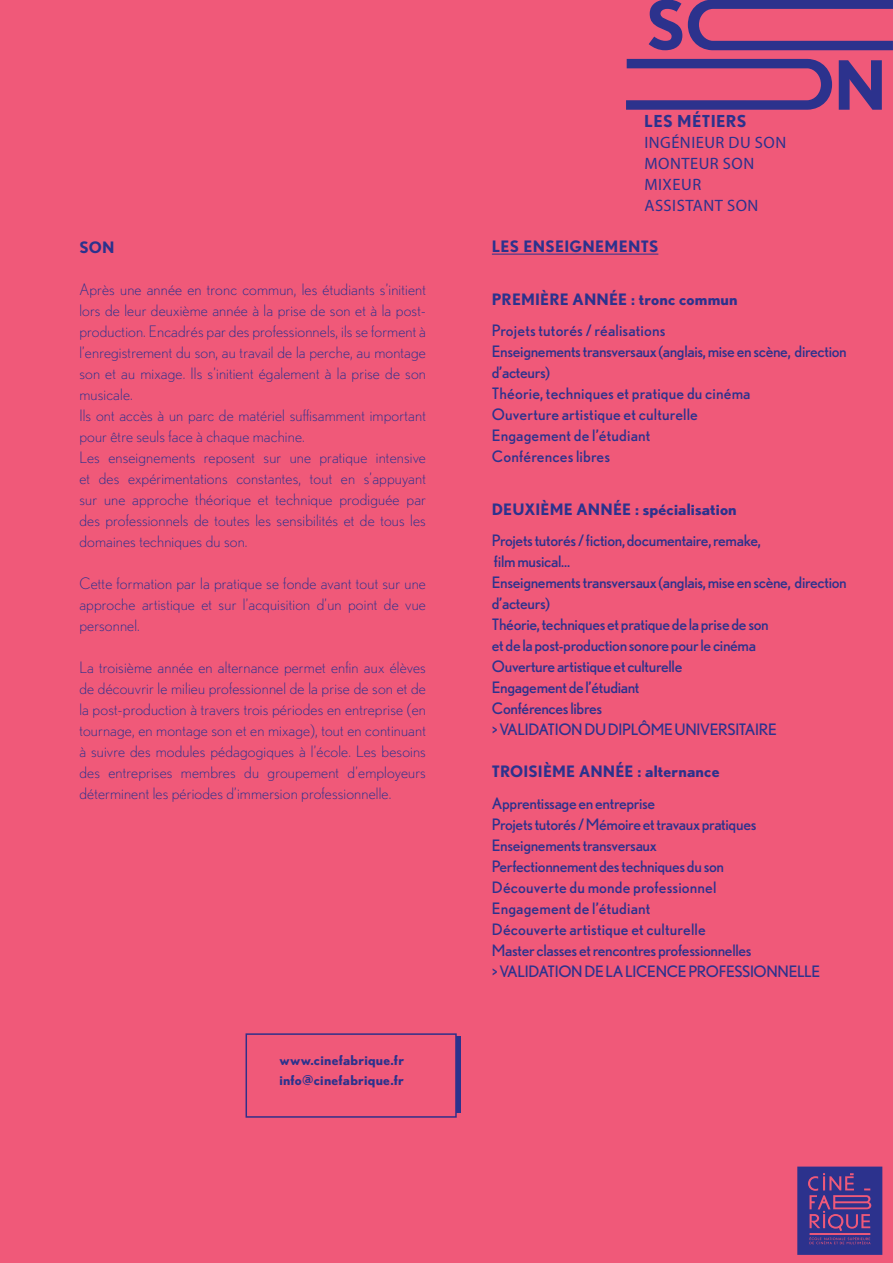
<style>
.page{position:relative;width:893px;height:1263px;background:#f05979}
.page>*{position:absolute;margin:0;border:0;box-sizing:border-box;transform-origin:0 0}
.citation{font:16.5px/21px "Myriad Pro";letter-spacing:.03em;color:#2c328d}
.texte_courant_yeah{font:300 15.75px/21px "Nobel";letter-spacing:.01em;color:#2c328d;text-align:justify}
.texte_courant_yeah-2{font:15.75px/21px "Nobel";letter-spacing:-.02em;color:#2c328d}
.texte_courant_yeah-3{font:15.75px "Nobel";letter-spacing:.01em;color:#2c328d}
.texte_courant_yeah-4{font:700 15.75px "Nobel";letter-spacing:.01em;color:#2c328d}
.texte_courant_yeah_c{font:700 13.5px "Nobel";letter-spacing:.02em;color:#2c328d}
.s1{font-family:"Nobel";font-weight:700}
</style>
<div class="page">
<hr style="left:492px;top:254px;width:166px;height:1px;background:#2c328d">
<svg style="left:649px;top:0;width:33px;height:50px"></svg>
<svg style="left:839px;top:60px;width:43px;height:50px"></svg>
<svg style="left:688px;top:0;width:205px;height:50px"></svg>
<svg style="left:626px;top:59px;width:206px;height:51px"></svg>
<svg style="left:797px;top:1166px;width:85px;height:89px"></svg>
<div style="left:246px;top:1033px;width:211px;height:85px;border:2px solid #312f89"></div>
<hr style="left:456px;top:1036px;width:4px;height:77px;background:#2c328d">
<p class="texte_courant_yeah-4" style="left:79px;top:238px;width:37px">SON</p>
<p class="texte_courant_yeah" style="left:79px;top:278px;width:348px">Après une année en tronc commun, les étudiants s’initient lors de leur deuxième année à la prise de son et à la post&shy;production. Encadrés par des professionnels, ils se forment à l’enregistrement du son, au travail de la perche, au montage son et au mixage. Ils s’initient également à la prise de son musicale.</p>
<p class="texte_courant_yeah" style="left:79px;top:404px;width:348px">Ils ont accès à un parc de matériel suffisamment important pour être seuls face à chaque machine.</p>
<p class="texte_courant_yeah" style="left:79px;top:446px;width:348px">Les enseignements reposent sur une pratique intensive et des expérimentations constantes, tout en s’appuyant sur une approche théorique et technique prodiguée par des professionnels de toutes les sensibilités et de tous les domaines techniques du son.</p>
<p class="texte_courant_yeah" style="left:79px;top:572px;width:348px">Cette formation par la pratique se fonde avant tout sur une approche artistique et sur l’acquisition d’un point de vue personnel.</p>
<p class="texte_courant_yeah" style="left:79px;top:656px;width:348px">La troisième année en alternance permet enfin aux élèves de découvrir le milieu professionnel de la prise de son et de la post-production à travers trois périodes en entreprise (en tournage, en montage son et en mixage), tout en continuant à suivre des modules pédagogiques à l’école. Les besoins des entreprises membres du groupement d’employeurs déterminent les périodes d’immersion professionnelle.</p>
<p class="texte_courant_yeah_c" style="left:279px;top:1052px;width:126px">www.cinefabrique.fr</p>
<p class="texte_courant_yeah_c" style="left:279px;top:1072px;width:126px">info@cinefabrique.fr</p>
<p class="citation" style="left:644px;top:110px;width:143px"><span class="s1">LES MÉTIERS<br></span>INGÉNIEUR DU SON<br>MONTEUR SON<br>MIXEUR<br>ASSISTANT SON</p>
<p class="texte_courant_yeah-4" style="left:492px;top:237px;width:168px">LES ENSEIGNEMENTS</p>
<p class="texte_courant_yeah-4" style="left:492px;top:289px;width:247px">PREMIÈRE ANNÉE : tronc commun</p>
<p class="texte_courant_yeah-3" style="left:492px;top:321px;width:175px">Projets tutorés / réalisations</p>
<p class="texte_courant_yeah-2" style="left:492px;top:341px;width:356px">Enseignements transversaux (anglais, mise en scène, direction d’acteurs)</p>
<p class="texte_courant_yeah-3" style="left:492px;top:384px;width:260px">Théorie, techniques et pratique du cinéma</p>
<p class="texte_courant_yeah-3" style="left:492px;top:405px;width:208px">Ouverture artistique et culturelle</p>
<p class="texte_courant_yeah-3" style="left:492px;top:426px;width:160px">Engagement de l’étudiant</p>
<p class="texte_courant_yeah-3" style="left:492px;top:447px;width:120px">Conférences libres</p>
<p class="texte_courant_yeah-4" style="left:492px;top:499px;width:246px">DEUXIÈME ANNÉE : spécialisation</p>
<p class="texte_courant_yeah-2" style="left:492px;top:530px;width:271px">Projets tutorés / fiction, documentaire, remake, film musical…</p>
<p class="texte_courant_yeah-2" style="left:492px;top:572px;width:356px">Enseignements transversaux (anglais, mise en scène, direction d’acteurs)</p>
<p class="texte_courant_yeah-2" style="left:492px;top:614px;width:278px">Théorie, techniques et pratique de la prise de son et de la post-production sonore pour le cinéma</p>
<p class="texte_courant_yeah-2" style="left:492px;top:656px;width:192px">Ouverture artistique et culturelle</p>
<p class="texte_courant_yeah-2" style="left:492px;top:677px;width:149px">Engagement de l’étudiant</p>
<p class="texte_courant_yeah-2" style="left:492px;top:698px;width:112px">Conférences libres</p>
<p class="texte_courant_yeah-2" style="left:492px;top:719px;width:286px">&gt; VALIDATION DU DIPLÔME UNIVERSITAIRE</p>
<p class="texte_courant_yeah-4" style="left:492px;top:762px;width:229px">TROISIÈME ANNÉE : alternance</p>
<p class="texte_courant_yeah-2" style="left:492px;top:792px;width:165px">Apprentissage en entreprise</p>
<p class="texte_courant_yeah-2" style="left:492px;top:813px;width:266px">Projets tutorés / Mémoire et travaux pratiques</p>
<p class="texte_courant_yeah-2" style="left:492px;top:834px;width:167px">Enseignements transversaux</p>
<p class="texte_courant_yeah-2" style="left:492px;top:855px;width:234px">Perfectionnement des techniques du son</p>
<p class="texte_courant_yeah-3" style="left:492px;top:878px;width:226px">Découverte du monde professionnel</p>
<p class="texte_courant_yeah-3" style="left:492px;top:899px;width:160px">Engagement de l’étudiant</p>
<p class="texte_courant_yeah-3" style="left:492px;top:920px;width:215px">Découverte artistique et culturelle</p>
<p class="texte_courant_yeah-2" style="left:492px;top:939px;width:261px">Master classes et rencontres professionnelles</p>
<p class="texte_courant_yeah-2" style="left:492px;top:960px;width:330px">&gt; VALIDATION DE LA LICENCE PROFESSIONNELLE</p>
</div>
